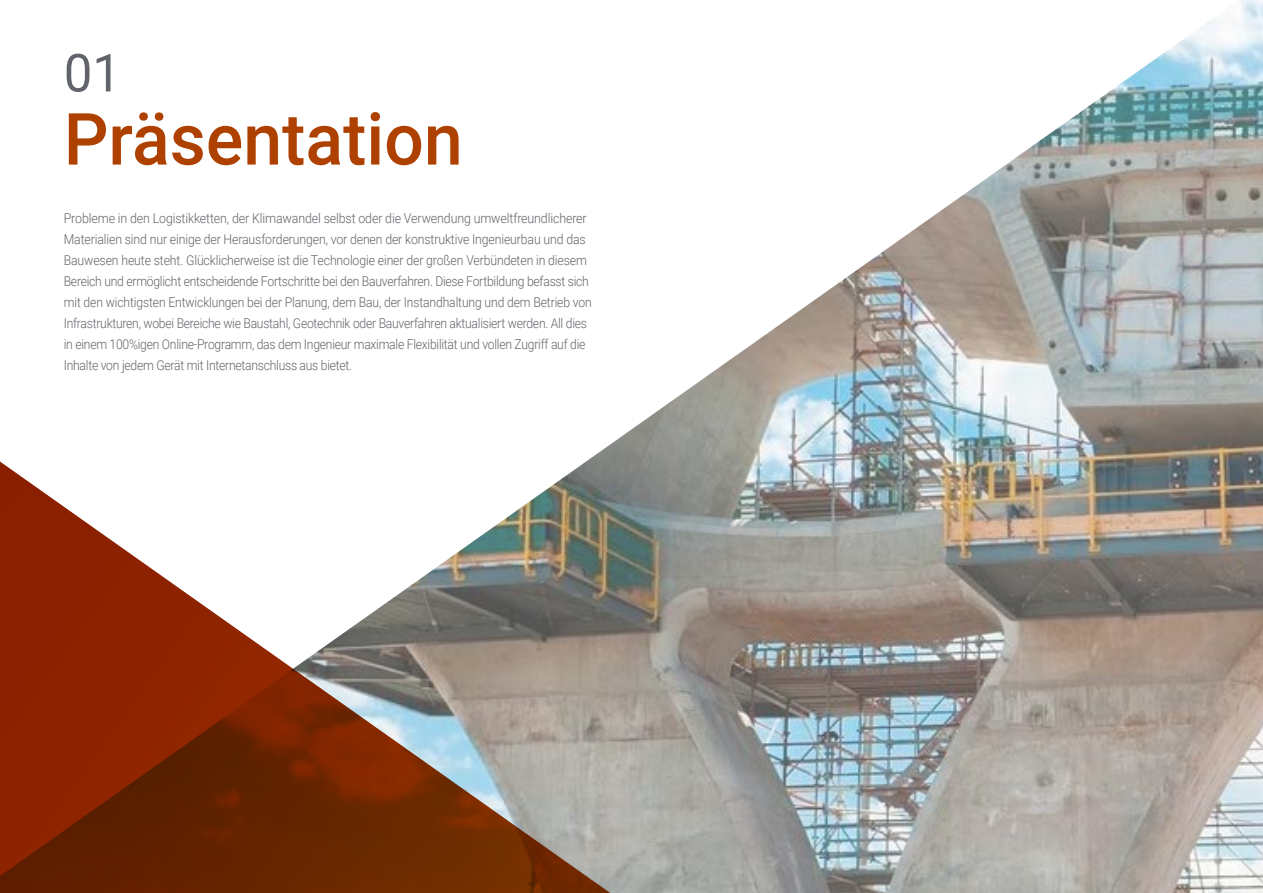
<style>
.page{position:relative;width:1263px;height:893px;background:#fff}
.page>*{position:absolute;margin:0;border:0;box-sizing:border-box;transform-origin:0 0}
.t1{font:500 72px "Roboto";color:#ae4000}
.t2{font:52.5px "Roboto";color:#61646a}
.t3{font:300 13.5px/21px "Roboto";letter-spacing:-.01em;color:#61646a;scale:.92 1}
</style>
<div class="page">
<img style="left:608px;top:0;width:655px;height:893px">
<svg style="left:0;top:446px;width:640px;height:447px"></svg>
<h2 class="t2" style="left:64px;top:36px;width:59px">01</h2>
<h1 class="t1" style="left:64px;top:89px;width:400px">Präsentation</h1>
<p class="t3" style="left:64px;top:207px;width:575px">Probleme in den Logistikketten, der Klimawandel selbst oder die Verwendung umweltfreundlicherer Materialien sind nur einige der Herausforderungen, vor denen der konstruktive Ingenieurbau und das Bauwesen heute steht. Glücklicherweise ist die Technologie einer der großen Verbündeten in diesem Bereich und ermöglicht entscheidende Fortschritte bei den Bauverfahren. Diese Fortbildung befasst sich mit den wichtigsten Entwicklungen bei der Planung, dem Bau, der Instandhaltung und dem Betrieb von Infrastrukturen, wobei Bereiche wie Baustahl, Geotechnik oder Bauverfahren aktualisiert werden. All dies in einem 100%igen Online-Programm, das dem Ingenieur maximale Flexibilität und vollen Zugriff auf die Inhalte von jedem Gerät mit Internetanschluss aus bietet.</p>
</div>
